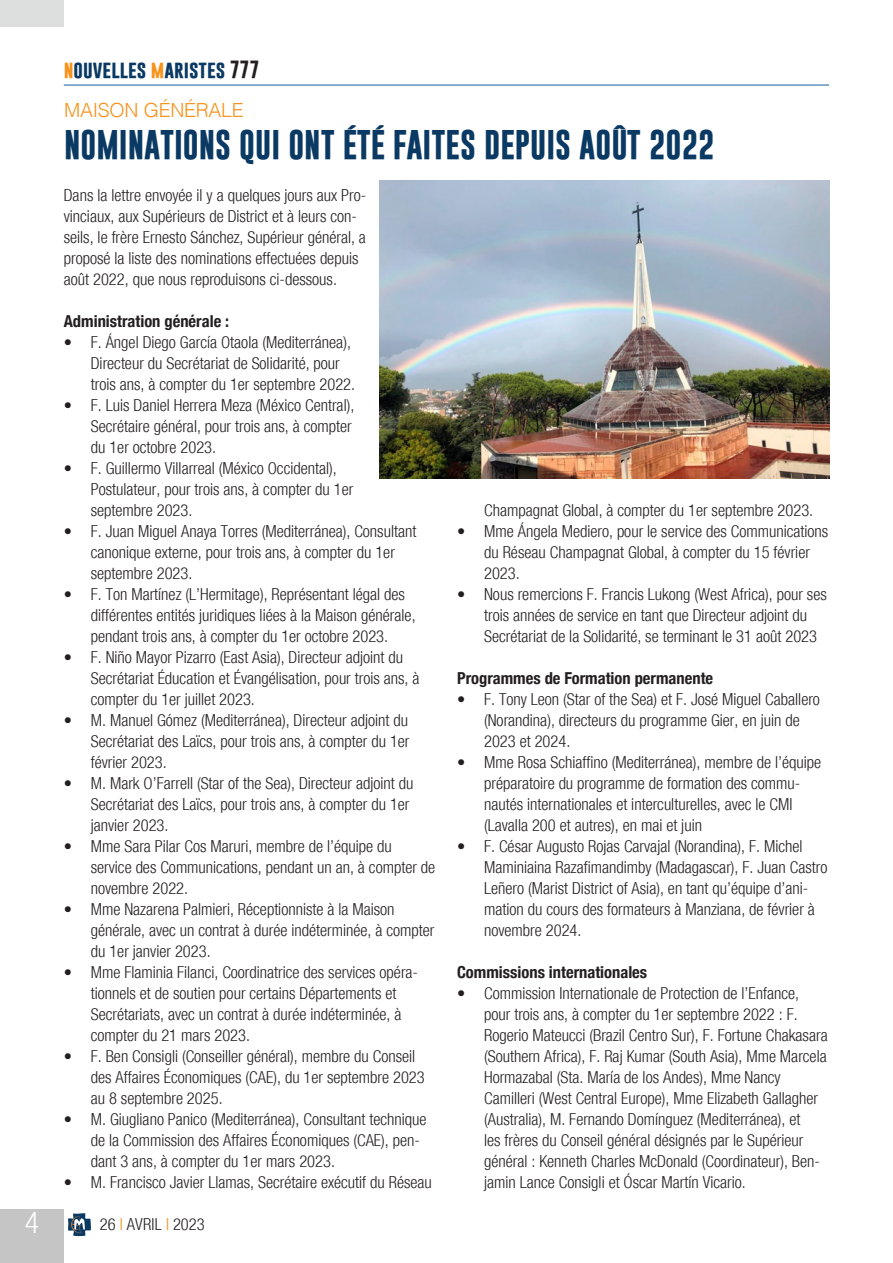
<style>
.page{position:relative;width:893px;height:1263px;background:#fff}
.page>*{position:absolute;margin:0;border:0;box-sizing:border-box;transform-origin:0 0}
.Titolo{font:700 30px "Gobold";color:#0a3963}
.t1{font:300 condensed 30px "Helvetica Neue";color:#fff}
.sommario{font:300 19.5px "Helvetica";letter-spacing:-.015em;color:#f7931d}
.t2{font:700 18px "Gobold";color:#0a3963}
.Testo_normal{font:300 condensed 16.5px/21px "Helvetica Neue";color:#231f20}
.Testo_normal-2{font:700 condensed 16.5px "Helvetica Neue";color:#231f20}
.s1{color:#f7931d}
.s2{color:#231f20}
</style>
<div class="page">
<div style="left:0;top:1209px;width:64px;height:54px;background:#c4c5c4"></div>
<hr style="left:64px;top:85px;width:765px;height:1px;background:#175d9e">
<svg style="left:68px;top:1213px;width:23px;height:23px"></svg>
<div style="left:0;top:0;width:64px;height:27px;background:#dddede"></div>
<img style="left:380px;top:180px;width:449px;height:298px">
<h1 class="t1" style="left:25px;top:1205px;width:16px">4</h1>
<p class="t2" style="left:64px;top:57px;width:197px"><span class="s1">n</span>ouvelles <span class="s1">m</span>aristes <span class="s2">777</span></p>
<p class="sommario" style="left:64px;top:93px;width:181px">MAISON GÉNÉRALE</p>
<p class="Titolo" style="left:64px;top:125px;width:652px">NOMINATIONS QUI ONT ÉTÉ FAITES DEPUIS AOÛT 2022</p>
<p class="Testo_normal" style="left:64px;top:185px;width:304px">Dans la lettre envoyée il y a quelques jours aux Pro&shy;vinciaux, aux Supérieurs de District et à leurs con&shy;seils, le frère Ernesto Sánchez, Supérieur général, a proposé la liste des nominations effectuées depuis août 2022, que nous reproduisons ci-dessous.</p>
<p class="Testo_normal-2" style="left:64px;top:307px;width:167px">Administration générale :</p>
<p class="Testo_normal" style="left:91px;top:332px;width:266px;text-indent:-27px">• F. Ángel Diego García Otaola (Mediterránea),<br>Directeur du Secrétariat de Solidarité, pour trois ans, à compter du 1er septembre 2022.</p>
<p class="Testo_normal" style="left:91px;top:395px;width:265px;text-indent:-27px">• F. Luis Daniel Herrera Meza (México Central),<br>Secrétaire général, pour trois ans, à compter du 1er octobre 2023.</p>
<p class="Testo_normal" style="left:91px;top:458px;width:264px;text-indent:-27px">• F. Guillermo Villarreal (México Occidental),<br>Postulateur, pour trois ans, à compter du 1er septembre 2023.</p>
<p class="Testo_normal" style="left:91px;top:521px;width:327px;text-indent:-27px">• F. Juan Miguel Anaya Torres (Mediterránea), Consultant canonique externe, pour trois ans, à compter du 1er septembre 2023.</p>
<p class="Testo_normal" style="left:91px;top:584px;width:326px;text-indent:-27px">• F. Ton Martínez (L’Hermitage), Représentant légal des différentes entités juridiques liées à la Maison générale, pendant trois ans, à compter du 1er octobre 2023.</p>
<p class="Testo_normal" style="left:91px;top:647px;width:330px;text-indent:-27px">• F. Niño Mayor Pizarro (East Asia), Directeur adjoint du<br>Secrétariat Éducation et Évangélisation, pour trois ans, à compter du 1er juillet 2023.</p>
<p class="Testo_normal" style="left:91px;top:710px;width:320px;text-align:justify;text-indent:-27px">• M. Manuel Gómez (Mediterránea), Directeur adjoint du Secrétariat des Laïcs, pour trois ans, à compter du 1er février 2023.</p>
<p class="Testo_normal" style="left:91px;top:773px;width:324px;text-indent:-27px">• M. Mark O’Farrell (Star of the Sea), Directeur adjoint du<br>Secrétariat des Laïcs, pour trois ans, à compter du 1er janvier 2023.</p>
<p class="Testo_normal" style="left:91px;top:836px;width:346px;text-indent:-27px">• Mme Sara Pilar Cos Maruri, membre de l’équipe du service des Communications, pendant un an, à compter de novembre 2022.</p>
<p class="Testo_normal" style="left:91px;top:899px;width:345px;text-indent:-27px">• Mme Nazarena Palmieri, Réceptionniste à la Maison générale, avec un contrat à durée indéterminée, à compter du 1er janvier 2023.</p>
<p class="Testo_normal" style="left:91px;top:962px;width:329px;text-indent:-27px">• Mme Flaminia Filanci, Coordinatrice des services opéra&shy;tionnels et de soutien pour certains Départements et Secrétariats, avec un contrat à durée indéterminée, à compter du 21 mars 2023.</p>
<p class="Testo_normal" style="left:91px;top:1046px;width:336px;text-indent:-27px">• F. Ben Consigli (Conseiller général), membre du Conseil des Affaires Économiques (CAE), du 1er septembre 2023 au 8 septembre 2025.</p>
<p class="Testo_normal" style="left:91px;top:1109px;width:337px;text-indent:-27px">• M. Giugliano Panico (Mediterránea), Consultant technique de la Commission des Affaires Économiques (CAE), pen&shy;dant 3 ans, à compter du 1er mars 2023.</p>
<p class="Testo_normal" style="left:64px;top:1172px;width:370px">• M. Francisco Javier Llamas, Secrétaire exécutif du Réseau</p>
<p class="Testo_normal" style="left:100px;top:1214px;width:106px">26 <span class="s1">I</span> AVRIL <span class="s1">I</span> 2023</p>
<p class="Testo_normal" style="left:484px;top:500px;width:331px">Champagnat Global, à compter du 1er septembre 2023.</p>
<p class="Testo_normal" style="left:484px;top:521px;width:346px;text-indent:-27px">• Mme Ángela Mediero, pour le service des Communications du Réseau Champagnat Global, à compter du 15 février<br>2023.</p>
<p class="Testo_normal" style="left:484px;top:584px;width:344px;text-indent:-27px">• Nous remercions F. Francis Lukong (West Africa), pour ses trois années de service en tant que Directeur adjoint du<br>Secrétariat de la Solidarité, se terminant le 31 août 2023</p>
<p class="Testo_normal-2" style="left:457px;top:664px;width:258px">Programmes de Formation permanente</p>
<p class="Testo_normal" style="left:484px;top:689px;width:337px;text-indent:-27px">• F. Tony Leon (Star of the Sea) et F. José Miguel Caballero (Norandina), directeurs du programme Gier, en juin de<br>2023 et 2024.</p>
<p class="Testo_normal" style="left:484px;top:752px;width:339px;text-indent:-27px">• Mme Rosa Schiaffino (Mediterránea), membre de l’équipe préparatoire du programme de formation des commu&shy;nautés internationales et interculturelles, avec le CMI (Lavalla 200 et autres), en mai et juin</p>
<p class="Testo_normal" style="left:484px;top:836px;width:345px;text-indent:-27px">• F. César Augusto Rojas Carvajal (Norandina), F. Michel Maminiaina Razafimandimby (Madagascar), F. Juan Castro Leñero (Marist District of Asia), en tant qu’équipe d’ani&shy;mation du cours des formateurs à Manziana, de février à novembre 2024.</p>
<p class="Testo_normal-2" style="left:457px;top:958px;width:192px">Commissions internationales</p>
<p class="Testo_normal" style="left:484px;top:983px;width:345px;text-indent:-27px">• Commission Internationale de Protection de l’Enfance, pour trois ans, à compter du 1er septembre 2022 : F.<br>Rogerio Mateucci (Brazil Centro Sur), F. Fortune Chakasara (Southern Africa), F. Raj Kumar (South Asia), Mme Marcela Hormazabal (Sta. María de los Andes), Mme Nancy Camilleri (West Central Europe), Mme Elizabeth Gallagher (Australia), M. Fernando Domínguez (Mediterránea), et<br>les frères du Conseil général désignés par le Supérieur général : Kenneth Charles McDonald (Coordinateur), Ben&shy;jamin Lance Consigli et Óscar Martín Vicario.</p>
</div>
